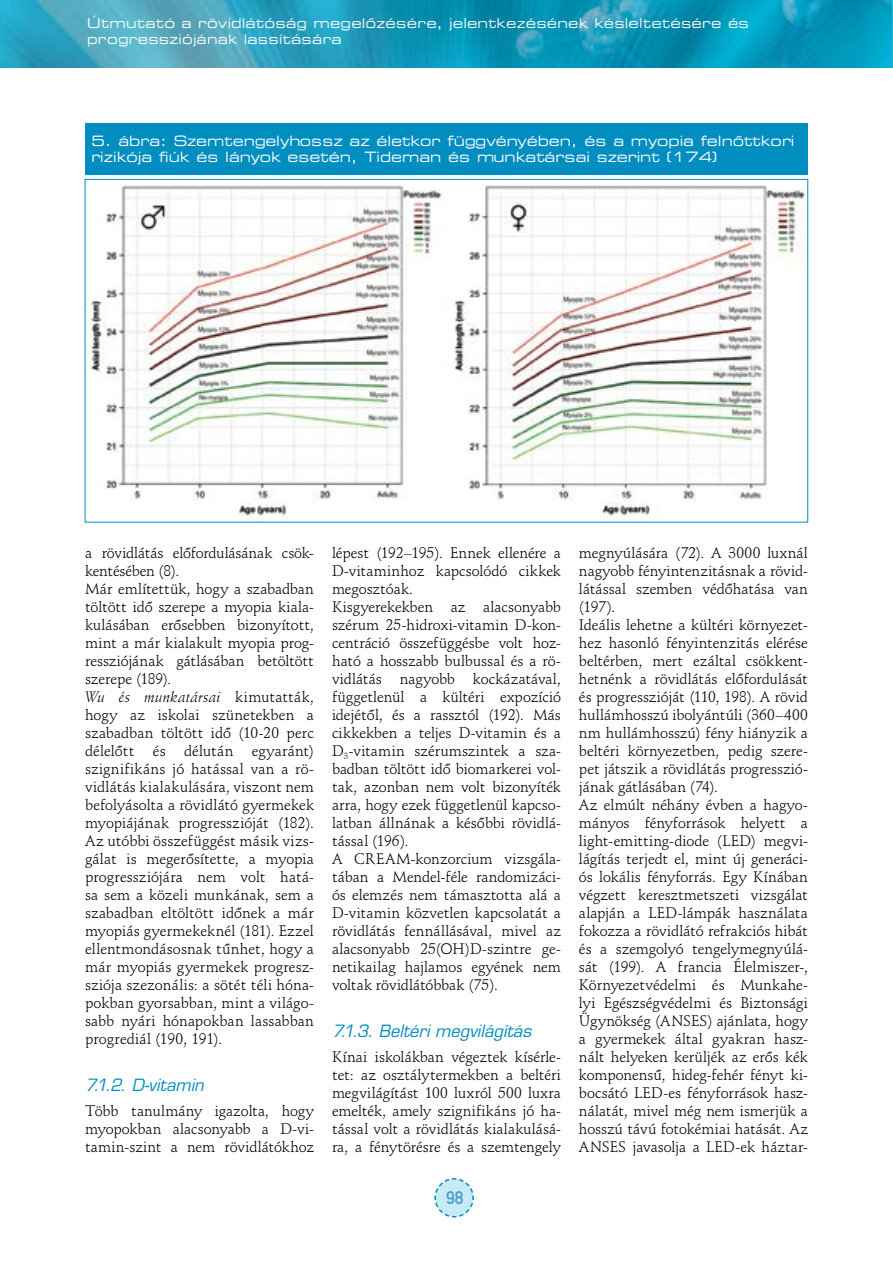
<style>
.page{position:relative;width:893px;height:1263px;background:#fff}
.page>*{position:absolute;margin:0;border:0;box-sizing:border-box;transform-origin:0 0}
.t1{font:18px "DIN Mittelschrift Alt PFL";color:#4a9eca}
.t2{font:italic 16.5px "Square 721 PFL";letter-spacing:.005em;color:#008ec0}
.t3{font:15px/18px "Schneidler PFL";color:#000}
.t4{font:14.25px/16.5px "Square 721 Ex PFL";color:#fff}
.t5{font:13.5px/16.2px "Square 721 Ex PFL";letter-spacing:.015em;color:#fff}
.s1{font-style:italic}
</style>
<div class="page">
<svg style="left:434px;top:1178px;width:40px;height:40px"></svg>
<img style="left:0;top:0;width:893px;height:68px">
<img style="left:87px;top:184px;width:718px;height:334px">
<div style="left:85px;top:123px;width:723px;height:51px;background:#008ec0"></div>
<p class="t5" style="left:87px;top:15px;width:663px">Útmutató a rövidlátóság megelőzésére, jelentkezésének késleltetésére és progressziójának lassítására</p>
<p class="t4" style="left:91px;top:132px;width:704px">5. ábra: Szemtengelyhossz az életkor függvényében, és a myopia felnőttkori rizikója fiú k és lányok esetén, Tideman és munkatársai szerint (174)</p>
<p class="t3" style="left:85px;top:544px;width:230px">a rövidlátás előfordulásának csök&shy;kentésében (8).<br>Már említettük, hogy a szabadban töltött idő szerepe a myopia kiala&shy;kulásában erősebben bizonyított, mint a már kialakult myopia prog&shy;ressziójának gátlásában betöltött szerepe (189).<br><span class="s1">Wu és munkatársai</span> kimutatták, hogy az iskolai szünetekben a szabadban töltött idő (10-20 perc délelőtt és délután egyaránt) szignifikáns jó hatással van a rö&shy;vidlátás kialakulására, viszont nem befolyásolta a rövidlátó gyermekek myopiájának progresszióját (182).<br>Az utóbbi összefüggést másik vizs&shy;gálat is megerősítette, a myopia progressziójára nem volt hatá&shy;sa sem a közeli munkának, sem a szabadban eltöltött időnek a már myopiás gyermekeknél (181). Ezzel ellentmondásosnak tűnhet, hogy a már myopiás gyermekek progres - sziója szezonális: a sötét téli hóna&shy;pokban gyorsabban, mint a világo&shy;sabb nyári hónapokban lassabban progrediál (190, 191).</p>
<p class="t2" style="left:85px;top:1074px;width:120px">7.1.2. D-vitamin</p>
<p class="t3" style="left:85px;top:1102px;width:230px;text-align:justify">Több tanulmány igazolta, hogy myopokban alacsonyabb a D-vi&shy;tamin-szint a nem rövidlátókhoz</p>
<p class="t3" style="left:332px;top:544px;width:230px">lépest (192–195). Ennek ellenére a<br>D-vitaminhoz kapcsolódó cikkek megosztóak.<br>Kisgyerekekben az alacsonyabb szérum 25-hidroxi-vitamin D-kon&shy;centráció összefüggésbe volt hoz&shy;ható a hosszabb bulbussal és a rö&shy;vidlátás nagyobb kockázatával, függetlenül a kültéri expozíció idejétől, és a rassztól (192). Más cikkekben a teljes D-vitamin és a<br>D<sub>3</sub>-vitamin szérumszintek a sza&shy;badban töltött idő biomarkerei vol&shy;tak, azonban nem volt bizonyíték arra, hogy ezek függetlenül kapcso&shy;latban állnának a későbbi rövidlá&shy;tással (196).<br>A CREAM-konzorcium vizsgála&shy;tában a Mendel-féle randomizáci&shy;ós elemzés nem támasztotta alá a<br>D-vitamin közvetlen kapcsolatát a rövidlátás fennállásával, mivel az alacsonyabb 25(OH)D-szintre ge&shy;netikailag hajlamos egyének nem voltak rövidlátóbbak (75).</p>
<p class="t2" style="left:332px;top:1020px;width:201px">7.1.3. Beltéri megvilágítás</p>
<p class="t3" style="left:332px;top:1048px;width:230px;text-align:justify">Kínai iskolákban végeztek kísérle&shy;tet: az osztálytermekben a beltéri megvilágítást 100 luxról 500 luxra emelték, amely szignifikáns jó ha&shy;tással volt a rövidlátás kialakulásá&shy;ra, a fénytörésre és a szemtengely</p>
<p class="t1" style="left:446px;top:1187px;width:19px">98</p>
<p class="t3" style="left:579px;top:544px;width:230px">megnyúlására (72). A 3000 luxnál nagyobb fényintenzitásnak a rövid&shy;látással szemben védőhatása van (197).<br>Ideális lehetne a kültéri környezet&shy;hez hasonló fényintenzitás elérése beltérben, mert ezáltal csökkent&shy;hetnénk a rövidlátás előfordulását és progresszióját (110, 198). A rövid hullámhosszú ibolyántúli (360–400 nm hullámhosszú) fény hiányzik a beltéri környezetben, pedig szere&shy;pet játszik a rövidlátás progresszió&shy;jának gátlásában (74).<br>Az elmúlt néhány évben a hagyo&shy;mányos fényforrások helyett a light-emitting-diode (LED) megvi&shy;lágítás terjedt el, mint új generáci&shy;ós lokális fényforrás. Egy Kínában végzett keresztmetszeti vizsgálat alapján a LED-lámpák használata fokozza a rövidlátó refrakciós hibát és a szemgolyó tengelymegnyúlá&shy;sát (199). A francia Élelmiszer-, Környezetvédelmi és Munkahe&shy;lyi Egészségvédelmi és Biztonsági Ügynökség (ANSES) ajánlata, hogy a gyermekek által gyakran hasz&shy;nált helyeken kerüljék az erős kék komponensű, hideg-fehér fényt ki&shy;bocsátó LED-es fényforrások hasz&shy;nálatát, mivel még nem ismerjük a hosszú távú fotokémiai hatását. Az ANSES javasolja a LED-ek háztar-</p>
</div>
